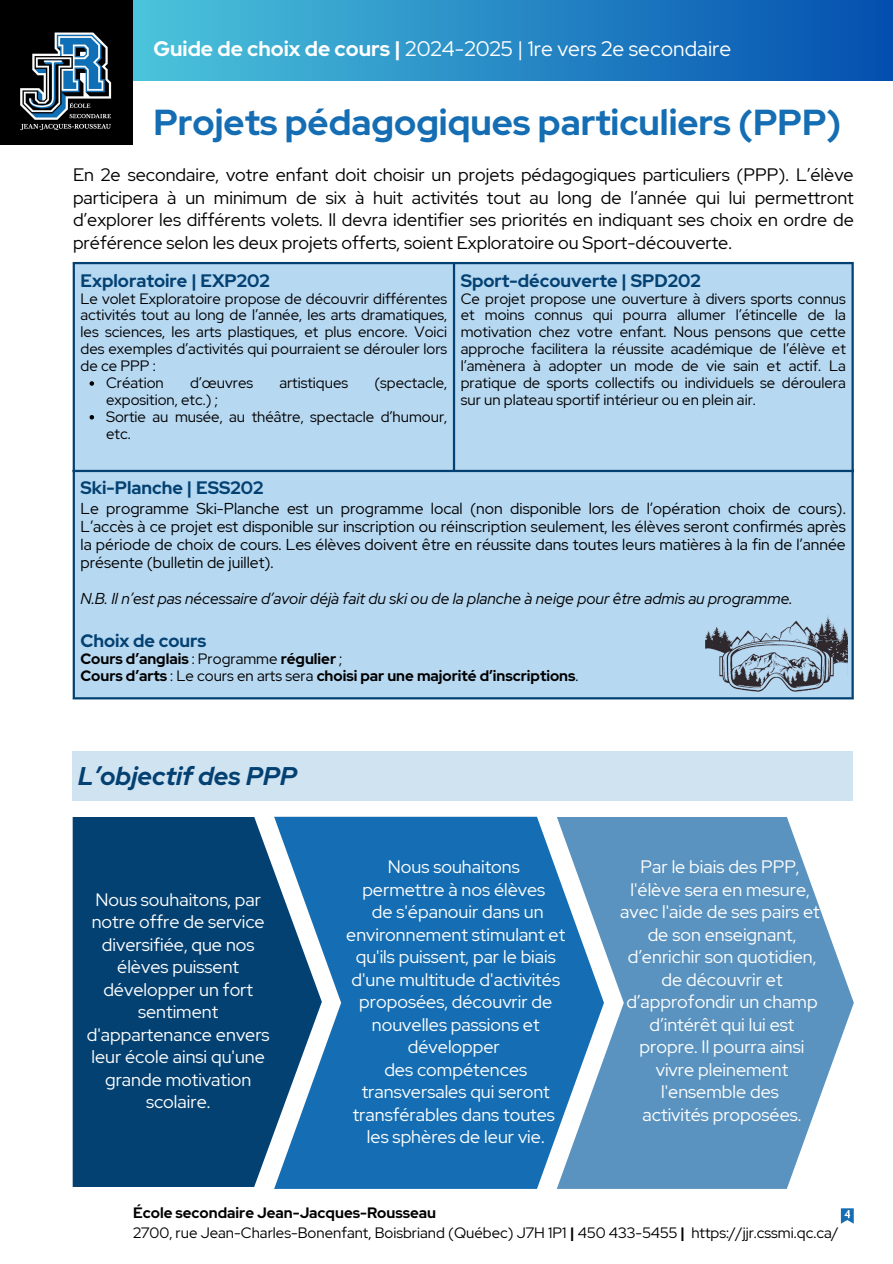
<style>
.page{position:relative;width:893px;height:1264px;background:#fff}
.page>*{position:absolute;margin:0;border:0;box-sizing:border-box;transform-origin:0 0}
.t1{font:700 36px "Red Hat Display";color:#156eb3}
.t2{font:italic 700 25.5px "Red Hat Display";color:#034172}
.t3{font:21px "Red Hat Display";color:#fff}
.t4{font:18px/22.5px "Red Hat Display";color:#fff;text-align:center}
.t5{font:18px/22.5px "Red Hat Display";color:#000;text-align:justify}
.t6{font:700 18px "Red Hat Display";color:#034172}
.t7{font:15.75px/18px "Red Hat Display";color:#000;text-align:justify}
.t8{font:italic 15.75px "Red Hat Display";color:#000}
.t9{font:15px/16.8px "Red Hat Display";color:#000;text-align:justify}
.t10{font:15px/16.8px "Red Hat Display";color:#000001;text-align:justify}
.t11{font:700 15px "Red Hat Display";color:#000}
.s1{font-weight:700}
.s2{font-weight:400}
</style>
<div class="page">
<svg style="left:133px;top:0;width:759px;height:81px;background:#2789c5"></svg>
<div style="left:75px;top:264px;width:776px;height:433px;background:#b7d8f1"></div>
<svg style="left:90px;top:381px;width:4px;height:5px"></svg>
<svg style="left:90px;top:415px;width:4px;height:4px"></svg>
<hr style="left:73px;top:264px;width:2px;height:433px;background:#034172">
<hr style="left:453px;top:264px;width:2px;height:206px;background:#034172">
<hr style="left:851px;top:264px;width:2px;height:433px;background:#034172">
<hr style="left:73px;top:262px;width:780px;height:2px;background:#034172">
<hr style="left:73px;top:470px;width:780px;height:2px;background:#034172">
<hr style="left:73px;top:697px;width:780px;height:2px;background:#034172">
<svg style="left:840px;top:1208px;width:13px;height:15px"></svg>
<div style="left:73px;top:751px;width:779px;height:50px;background:#d0e3f1"></div>
<div style="left:73px;top:817px;width:201px;height:369px;background:#034172"></div>
<svg style="left:274px;top:816px;width:282px;height:372px;background:#2475b4"></svg>
<svg style="left:556px;top:817px;width:297px;height:371px;background:#6b9ec6"></svg>
<img style="left:705px;top:615px;width:142px;height:78px">
<div style="left:0;top:0;width:133px;height:144px;background:#000"></div>
<img style="left:20px;top:32px;width:92px;height:99px">
<h3 class="t3" style="left:153px;top:35px;width:579px"><span class="s1">Guide de choix de cours |</span> 2024-2025 | 1re vers 2e secondaire</h3>
<h3 class="t1" style="left:153px;top:99px;width:689px">Projets pédagogiques particuliers (PPP)</h3>
<h3 class="t5" style="left:73px;top:163px;width:782px">En 2e secondaire, votre enfant doit choisir un projets pédagogiques particuliers (PPP). L’élève participera à un minimum de six à huit activités tout au long de l’année qui lui permettront d’explorer les différents volets. Il devra identifier ses priorités en indiquant ses choix en ordre de préférence selon les deux projets offerts, soient Exploratoire ou Sport-découverte.</h3>
<h3 class="t6" style="left:81px;top:268px;width:191px">Exploratoire | EXP202</h3>
<p class="t10" style="left:81px;top:290px;width:368px">Le volet Exploratoire propose de découvrir différentes activités tout au long de l’année, les arts dramatiques, les sciences, les arts plastiques, et plus encore. Voici des exemples d’activités qui pourraient se dérouler lors de ce PPP :</p>
<p class="t10" style="left:106px;top:374px;width:59px">Création</p>
<p class="t10" style="left:190px;top:374px;width:65px">d’œuvres</p>
<p class="t10" style="left:279px;top:374px;width:70px">artistiques</p>
<p class="t10" style="left:374px;top:374px;width:74px">(spectacle,</p>
<p class="t10" style="left:106px;top:391px;width:113px">exposition, etc.) ;</p>
<p class="t10" style="left:106px;top:408px;width:342px">Sortie au musée, au théâtre, spectacle d’humour, etc.</p>
<p class="t6" style="left:460px;top:268px;width:241px">Sport-découverte | SPD202</p>
<p class="t9" style="left:460px;top:290px;width:386px">Ce projet propose une ouverture à divers sports connus et moins connus qui pourra allumer l’étincelle de la motivation chez votre enfant. Nous pensons que cette approche facilitera la réussite académique de l’élève et l’amènera à adopter un mode de vie sain et actif. La pratique de sports collectifs ou individuels se déroulera sur un plateau sportif intérieur ou en plein air.</p>
<p class="t6" style="left:81px;top:475px;width:184px">Ski-Planche | ESS202</p>
<p class="t7" style="left:81px;top:499px;width:766px">Le programme Ski-Planche est un programme local (non disponible lors de l’opération choix de cours).<br>L’accès à ce projet est disponible sur inscription ou réinscription seulement, les élèves seront confirmés après la période de choix de cours. Les élèves doivent être en réussite dans toutes leurs matières à la fin de l’année présente (bulletin de juillet).</p>
<p class="t8" style="left:81px;top:588px;width:713px">N.B. Il n’est pas nécessaire d’avoir déjà fait du ski ou de la planche à neige pour être admis au programme.</p>
<p class="t6" style="left:81px;top:628px;width:127px">Choix de cours</p>
<p class="t11" style="left:81px;top:648px;width:263px">Cours d’anglais <span class="s2">: Programme</span> régulier <span class="s2">;</span></p>
<p class="t11" style="left:81px;top:665px;width:499px">Cours d’arts <span class="s2">: Le cours en arts sera</span> choisi par une majorité d’inscriptions<span class="s2">.</span></p>
<p class="t2" style="left:78px;top:759px;width:220px">L’objectif des PPP</p>
<p class="t4" style="left:87px;top:888px;width:184px">Nous souhaitons, par notre offre de service diversifiée, que nos élèves puissent développer un fort sentiment d'appartenance envers leur école ainsi qu'une grande motivation scolaire.</p>
<p class="t4" style="left:346px;top:855px;width:221px">Nous souhaitons<br>permettre à nos élèves<br>de s'épanouir dans un environnement stimulant et qu'ils puissent, par le biais d'une multitude d'activités proposées, découvrir de nouvelles passions et développer<br>des compétences transversales qui seront transférables dans toutes les sphères de leur vie.</p>
<p class="t4" style="left:620px;top:855px;width:201px">Par le biais des PPP, l'élève sera en mesure, avec l'aide de ses pairs et de son enseignant, d’enrichir son quotidien, de découvrir et d’approfondir un champ d’intérêt qui lui est propre. Il pourra ainsi vivre pleinement l'ensemble des<br>activités proposées.</p>
<p class="t11" style="left:133px;top:1202px;width:304px">École secondaire Jean-Jacques-Rousseau</p>
<h2 class="t9" style="left:133px;top:1224px;width:707px">2700, rue Jean-Charles-Bonenfant, Boisbriand (Québec) J7H 1P1 <span class="s1">|</span> 450 433-5455 <span class="s1">|</span> https://jjr.cssmi.qc.ca/</h2>
</div>
